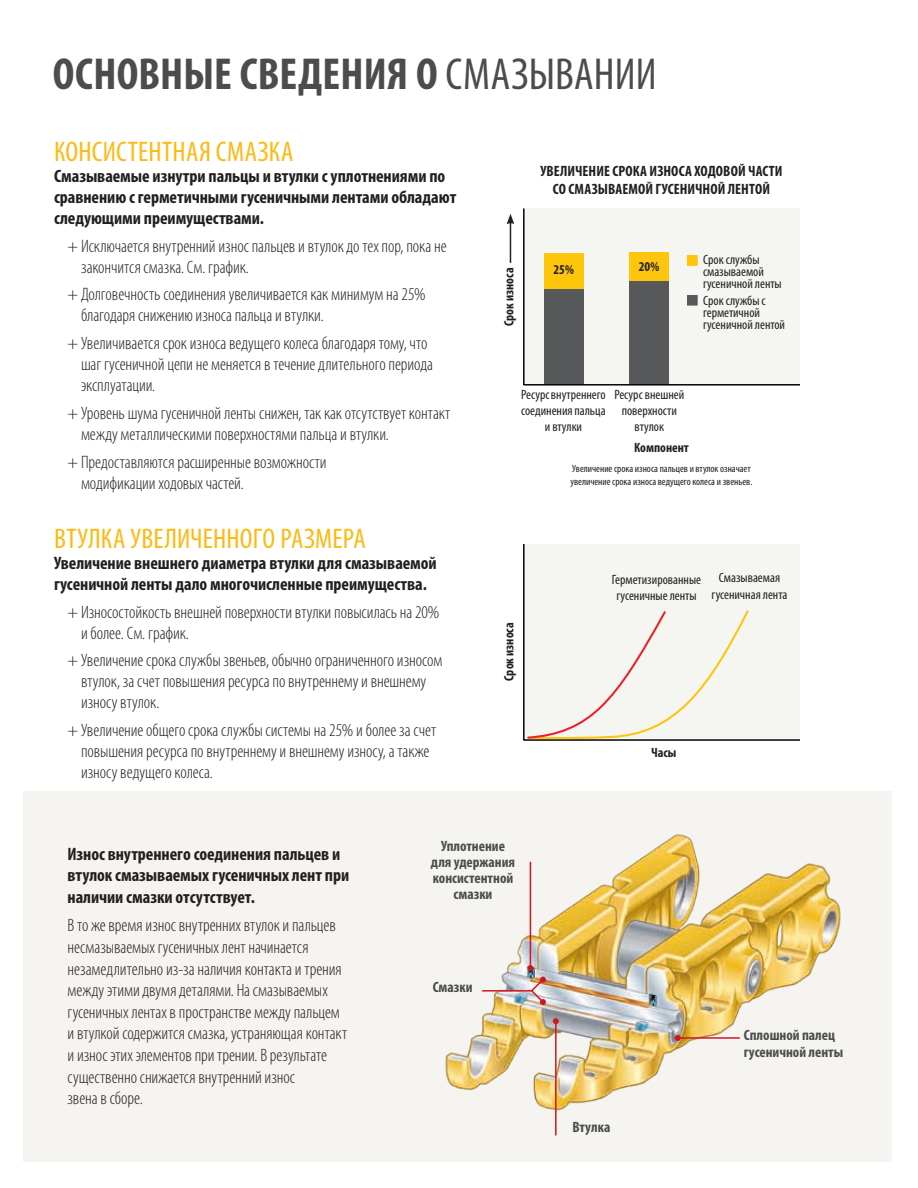
<style>
.page{position:relative;width:918px;height:1188px;background:#fff}
.page>*{position:absolute;margin:0;border:0;box-sizing:border-box;transform-origin:0 0}
.t1{font:700 condensed 45px "Myriad Pro";letter-spacing:.005em;color:#4b4c4d}
.t2{font:condensed 28.5px "Myriad Pro";letter-spacing:.01em;color:#fcba13}
.t3{font:300 condensed 18px/21px "Myriad Pro";letter-spacing:-.005em;color:#231f20}
.t4{font:700 condensed 18px/21px "Myriad Pro";letter-spacing:-.005em;color:#231f20}
.t5{font:700 condensed 15px/16.4px "Myriad Pro";color:#4b4c4d;text-align:center}
.t6{font:700 condensed 15px/18px "Myriad Pro";letter-spacing:.005em;color:#231f20;text-align:center}
.t7{font:condensed 13.5px/16.2px "Myriad Pro";color:#231f20;text-align:center}
.t8{font:700 condensed 13.5px "Myriad Pro";color:#231f20}
.t9{font:condensed 10.5px/12.6px "Myriad Pro";color:#231f20}
.s1{font-weight:400}
</style>
<div class="page">
<div style="left:24px;top:792px;width:868px;height:370px;background:#f5f4f1"></div>
<div style="left:524px;top:208px;width:276px;height:177px;background:#f5f5f2"></div>
<div style="left:544px;top:253px;width:39px;height:132px;background:#57585a"></div>
<svg style="left:687px;top:255px;width:10px;height:11px"></svg>
<svg style="left:687px;top:295px;width:10px;height:10px"></svg>
<div style="left:629px;top:253px;width:39px;height:132px;background:#57585a"></div>
<div style="left:629px;top:253px;width:39px;height:28px;background:#fec50d"></div>
<div style="left:544px;top:253px;width:39px;height:35px;background:#fec50d"></div>
<hr style="left:523px;top:208px;width:2px;height:177px;background:#050504">
<hr style="left:523px;top:384px;width:277px;height:1px;background:#050504">
<div style="left:524px;top:544px;width:276px;height:196px;background:#f5f5f2"></div>
<hr style="left:523px;top:544px;width:2px;height:196px;background:#050504">
<hr style="left:523px;top:739px;width:277px;height:1px;background:#050504">
<svg style="left:527px;top:610px;width:222px;height:129px"></svg>
<hr style="left:510px;top:222px;width:1px;height:41px;background:#231f20">
<svg style="left:507px;top:214px;width:7px;height:10px"></svg>
<img style="left:445px;top:834px;width:396px;height:277px">
<hr style="left:678px;top:1037px;width:62px;height:2px;background:#d1161e">
<svg style="left:675px;top:1035px;width:6px;height:6px"></svg>
<hr style="left:530px;top:862px;width:1px;height:106px;background:#d1161e">
<svg style="left:527px;top:965px;width:6px;height:6px"></svg>
<hr style="left:555px;top:1021px;width:2px;height:114px;background:#d1161e">
<svg style="left:553px;top:1018px;width:6px;height:6px"></svg>
<hr style="left:482px;top:990px;width:50px;height:2px;background:#d1161e">
<svg style="left:529px;top:977px;width:17px;height:28px"></svg>
<h1 class="t1" style="left:53px;top:46px;width:605px">ОСНОВНЫЕ СВЕДЕНИЯ О <span class="s1">СМАЗЫВАНИИ</span></h1>
<h2 class="t2" style="left:54px;top:134px;width:241px">КОНСИСТЕНТНАЯ СМАЗКА</h2>
<p class="t4" style="left:54px;top:165px;width:404px">Смазываемые изнутри пальцы и втулки с уплотнениями по сравнению с герметичными гусеничными лентами обладают следующими преимуществами.</p>
<p class="t3" style="left:81px;top:235px;width:367px;text-indent:-14px">+ Исключается внутренний износ пальцев и втулок до тех пор, пока не закончится смазка. См. график.</p>
<p class="t3" style="left:81px;top:284px;width:346px;text-indent:-14px">+ Долговечность соединения увеличивается как минимум на 25% благодаря снижению износа пальца и втулки.</p>
<p class="t3" style="left:81px;top:333px;width:354px;text-indent:-14px">+ Увеличивается срок износа ведущего колеса благодаря тому, что шаг гусеничной цепи не меняется в течение длительного периода эксплуатации.</p>
<p class="t3" style="left:81px;top:402px;width:371px;text-indent:-14px">+ Уровень шума гусеничной ленты снижен, так как отсутствует контакт между металлическими поверхностями пальца и втулки.</p>
<p class="t3" style="left:81px;top:451px;width:247px;text-indent:-14px">+ Предоставляются расширенные возможности модификации ходовых частей.</p>
<h2 class="t2" style="left:54px;top:521px;width:313px">ВТУЛКА УВЕЛИЧЕННОГО РАЗМЕРА</h2>
<p class="t4" style="left:54px;top:552px;width:384px">Увеличение внешнего диаметра втулки для смазываемой гусеничной ленты дало многочисленные преимущества.</p>
<p class="t3" style="left:81px;top:601px;width:360px;text-indent:-14px">+ Износостойкость внешней поверхности втулки повысилась на 20% и более. См. график.</p>
<p class="t3" style="left:81px;top:650px;width:363px;text-indent:-14px">+ Увеличение срока службы звеньев, обычно ограниченного износом втулок, за счет повышения ресурса по внутреннему и внешнему износу втулок.</p>
<p class="t3" style="left:81px;top:720px;width:357px;text-indent:-14px">+ Увеличение общего срока службы системы на 25% и более за счет повышения ресурса по внутреннему и внешнему износу, а также износу ведущего колеса.</p>
<p class="t6" style="left:540px;top:162px;width:244px">УВЕЛИЧЕНИЕ СРОКА ИЗНОСА ХОДОВОЙ ЧАСТИ<br>СО СМАЗЫВАЕМОЙ ГУСЕНИЧНОЙ ЛЕНТОЙ</p>
<p class="t8" style="left:501px;top:326px;width:60px;rotate:-90deg">Срок износа</p>
<p class="t8" style="left:554px;top:261px;width:22px">25%</p>
<p class="t8" style="left:639px;top:258px;width:22px">20%</p>
<p class="t7" style="left:703px;top:253px;width:80px;line-height:12px;text-align:left">Срок службы смазываемой гусеничной ленты</p>
<p class="t7" style="left:703px;top:294px;width:84px;line-height:12px;text-align:left">Срок службы с герметичной гусеничной лентой</p>
<p class="t7" style="left:521px;top:386px;width:86px">Ресурс внутреннего соединения пальца и втулки</p>
<p class="t7" style="left:614px;top:386px;width:72px">Ресурс внешней поверхности втулок</p>
<p class="t8" style="left:634px;top:439px;width:56px">Компонент</p>
<p class="t9" style="left:571px;top:463px;width:183px">Увеличение срока износа пальцев и втулок означает увеличение срока износа ведущего колеса и звеньев.</p>
<p class="t8" style="left:501px;top:681px;width:60px;rotate:-90deg">Срок износа</p>
<p class="t7" style="left:612px;top:571px;width:91px">Герметизированные гусеничные ленты</p>
<p class="t7" style="left:712px;top:570px;width:77px">Смазываемая гусеничная лента</p>
<p class="t8" style="left:651px;top:744px;width:27px">Часы</p>
<p class="t4" style="left:68px;top:843px;width:283px;line-height:21.6px">Износ внутреннего соединения пальцев и втулок смазываемых гусеничных лент при наличии смазки отсутствует.</p>
<p class="t3" style="left:68px;top:914px;width:281px;line-height:21.6px">В то же время износ внутренних втулок и пальцев несмазываемых гусеничных лент начинается незамедлительно из-за наличия контакта и трения между этими двумя деталями. На смазываемых гусеничных лентах в пространстве между пальцем и втулкой содержится смазка, устраняющая контакт и износ этих элементов при трении. В результате существенно снижается внутренний износ<br>звена в сборе.</p>
<p class="t5" style="left:431px;top:837px;width:86px">Уплотнение для удержания консистентной смазки</p>
<p class="t5" style="left:433px;top:979px;width:41px">Смазки</p>
<p class="t5" style="left:573px;top:1119px;width:39px">Втулка</p>
<p class="t5" style="left:744px;top:1027px;width:101px;text-align:left">Сплошной палец гусеничной ленты</p>
</div>
